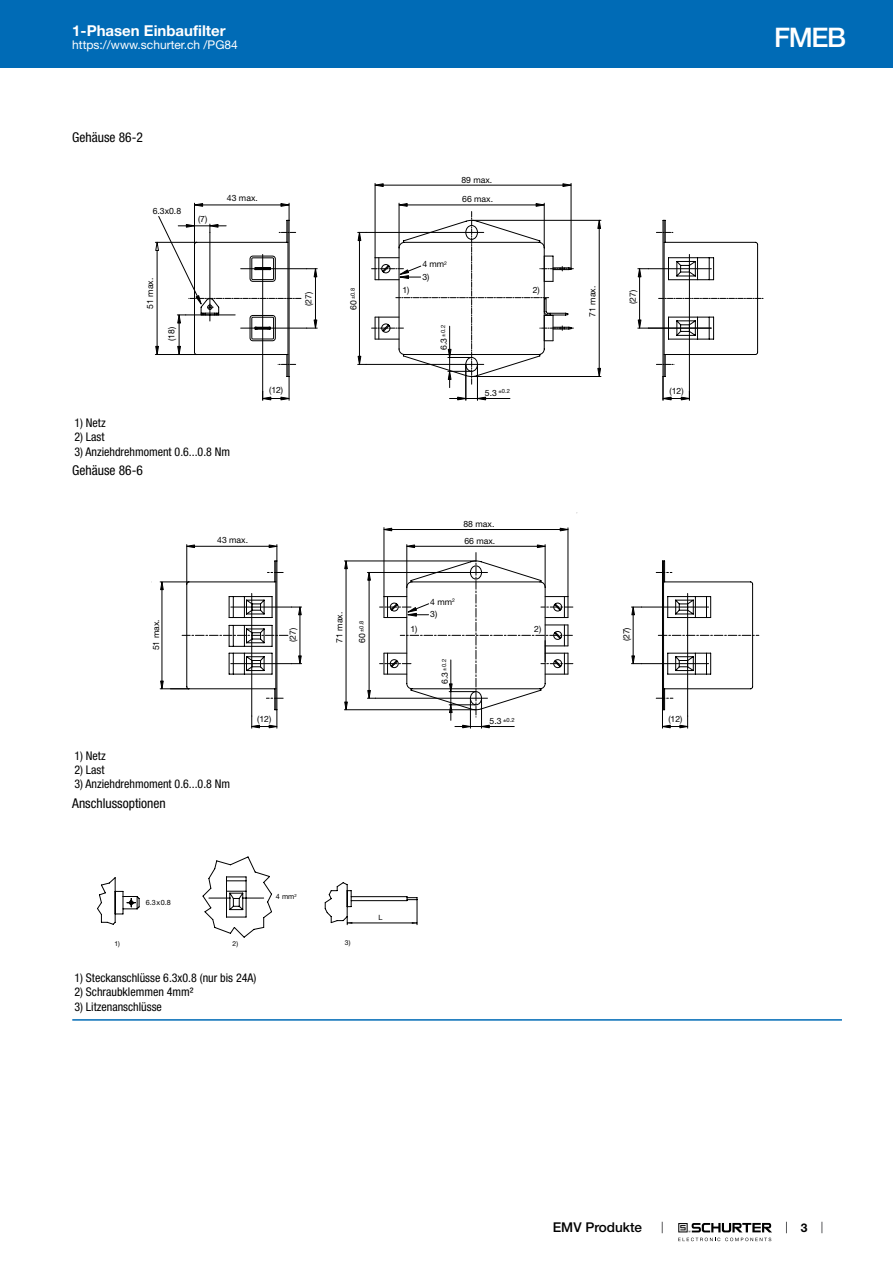
<style>
.page{position:relative;width:893px;height:1263px;background:#fff}
.page>*{position:absolute;margin:0;border:0;box-sizing:border-box;transform-origin:0 0}
.t1{font:500 27px "Helvetica Neue LT";color:#fff}
.t2{font:700 15px "Helvetica Neue LT";color:#fff}
.t3{font:condensed 13.5px "Helvetica Neue LT";color:#000}
.t4{font:500 13.5px "Helvetica Neue LT";color:#000}
.t5{font:condensed 12px "Helvetica Neue LT";color:#000}
.t6{font:12px "Helvetica Neue LT";color:#fff}
.t7{font:700 12px "Helvetica Neue LT";color:#000}
.t8{font:8.7px/19px "Helvetica Neue LT";color:#000}
.t9{font:7.2px "Helvetica Neue LT";color:#000}
.t10{font:6.75px "Helvetica Neue LT";color:#000}
.t11{font:5.7px "Helvetica Neue LT";color:#000}
.s1{font-size:8.7px}
</style>
<div class="page">
<svg style="left:678px;top:1223px;width:94px;height:18px"></svg>
<div style="left:0;top:0;width:893px;height:68px;background:#006bb6"></div>
<hr style="left:375px;top:183px;width:1px;height:75px;background:#000">
<hr style="left:571px;top:183px;width:1px;height:86px;background:#000">
<hr style="left:383px;top:185px;width:180px;height:1px;background:#000">
<svg style="left:374px;top:183px;width:10px;height:4px"></svg>
<svg style="left:563px;top:183px;width:9px;height:4px"></svg>
<svg style="left:155px;top:203px;width:609px;height:197px"></svg>
<svg style="left:160px;top:512px;width:599px;height:216px"></svg>
<svg style="left:97px;top:857px;width:320px;height:80px"></svg>
<hr style="left:72px;top:1019px;width:770px;height:2px;background:#006bb6">
<p class="t2" style="left:72px;top:21px;width:155px">1-Phasen Einbaufilter</p>
<p class="t6" style="left:72px;top:38px;width:167px">https://www.schurter.ch /PG84</p>
<p class="t3" style="left:72px;top:130px;width:72px">Gehäuse 86-2</p>
<p class="t8" style="left:153px;top:201px;width:30px">6.3x0.8</p>
<p class="t8" style="left:198px;top:210px;width:11px">(7)</p>
<p class="t8" style="left:227px;top:189px;width:32px">43 max.</p>
<p class="t8" style="left:461px;top:170px;width:33px">89 max.<br>66 max.</p>
<p class="t8" style="left:422px;top:255px;width:26px">4 mm<sup>2</sup></p>
<p class="t8" style="left:422px;top:267px;width:9px">3)</p>
<p class="t8" style="left:140px;top:309px;width:32px;rotate:-90deg">51 max.</p>
<p class="t8" style="left:583px;top:317px;width:32px;rotate:-90deg">71 max.</p>
<p class="t8" style="left:402px;top:280px;width:9px">1)</p>
<p class="t8" style="left:533px;top:280px;width:9px">2)</p>
<p class="t8" style="left:299px;top:306px;width:16px;rotate:-90deg">(27)</p>
<p class="t11" style="left:349px;top:310px;width:24px;rotate:-90deg"><span class="s1">60</span> ±0.8</p>
<p class="t8" style="left:162px;top:341px;width:16px;rotate:-90deg">(18)</p>
<p class="t5" style="left:74px;top:416px;width:33px">1) Netz</p>
<p class="t5" style="left:74px;top:430px;width:32px">2) Last</p>
<p class="t5" style="left:74px;top:445px;width:157px">3) Anziehdrehmoment 0.6...0.8 Nm</p>
<p class="t3" style="left:72px;top:462px;width:72px">Gehäuse 86-6</p>
<p class="t8" style="left:269px;top:381px;width:16px">(12)</p>
<p class="t8" style="left:217px;top:530px;width:32px">43 max.</p>
<p class="t8" style="left:146px;top:650px;width:32px;rotate:-90deg">51 max.</p>
<p class="t8" style="left:330px;top:643px;width:32px;rotate:-90deg">71 max.</p>
<p class="t8" style="left:283px;top:642px;width:16px;rotate:-90deg">(27)</p>
<p class="t11" style="left:358px;top:643px;width:24px;rotate:-90deg"><span class="s1">60</span> ±0.8</p>
<p class="t5" style="left:74px;top:748px;width:33px">1) Netz</p>
<p class="t5" style="left:74px;top:763px;width:32px">2) Last</p>
<p class="t5" style="left:74px;top:777px;width:157px">3) Anziehdrehmoment 0.6...0.8 Nm</p>
<p class="t3" style="left:72px;top:795px;width:95px">Anschlussoptionen</p>
<p class="t8" style="left:257px;top:709px;width:16px">(12)</p>
<p class="t11" style="left:440px;top:350px;width:26px;rotate:-90deg"><span class="s1">6.3</span> ±0.2</p>
<p class="t11" style="left:485px;top:388px;width:26px"><span class="s1">5.3</span> ±0.2</p>
<p class="t8" style="left:463px;top:515px;width:33px;line-height:17px">88 max.<br>66 max.</p>
<p class="t8" style="left:430px;top:592px;width:26px">4 mm<sup>2</sup></p>
<p class="t8" style="left:430px;top:605px;width:9px">3)</p>
<p class="t8" style="left:410px;top:619px;width:9px">1)</p>
<p class="t8" style="left:534px;top:619px;width:9px">2)</p>
<p class="t11" style="left:441px;top:684px;width:26px;rotate:-90deg"><span class="s1">6.3</span> ±0.2</p>
<p class="t11" style="left:490px;top:716px;width:26px"><span class="s1">5.3</span> ±0.2</p>
<p class="t8" style="left:623px;top:304px;width:16px;rotate:-90deg">(27)</p>
<p class="t8" style="left:617px;top:641px;width:16px;rotate:-90deg">(27)</p>
<p class="t8" style="left:669px;top:382px;width:16px">(12)</p>
<p class="t8" style="left:668px;top:709px;width:16px">(12)</p>
<p class="t9" style="left:146px;top:898px;width:27px">6.3x0.8</p>
<p class="t9" style="left:276px;top:892px;width:22px">4 mm<sup>2</sup></p>
<p class="t10" style="left:114px;top:939px;width:7px">1)</p>
<p class="t10" style="left:233px;top:939px;width:7px">2)</p>
<p class="t10" style="left:345px;top:939px;width:7px">3)</p>
<p class="t5" style="left:74px;top:970px;width:183px">1) Steckanschlüsse 6.3x0.8 (nur bis 24A)</p>
<p class="t5" style="left:74px;top:985px;width:121px">2) Schraubklemmen 4mm²</p>
<p class="t5" style="left:74px;top:999px;width:89px">3) Litzenanschlüsse</p>
<p class="t9" style="left:378px;top:913px;width:6px">L</p>
<p class="t4" style="left:553px;top:1219px;width:91px">EMV Produkte</p>
<h1 class="t1" style="left:774px;top:21px;width:73px">FMEB</h1>
<p class="t7" style="left:801px;top:1220px;width:8px">3</p>
</div>
